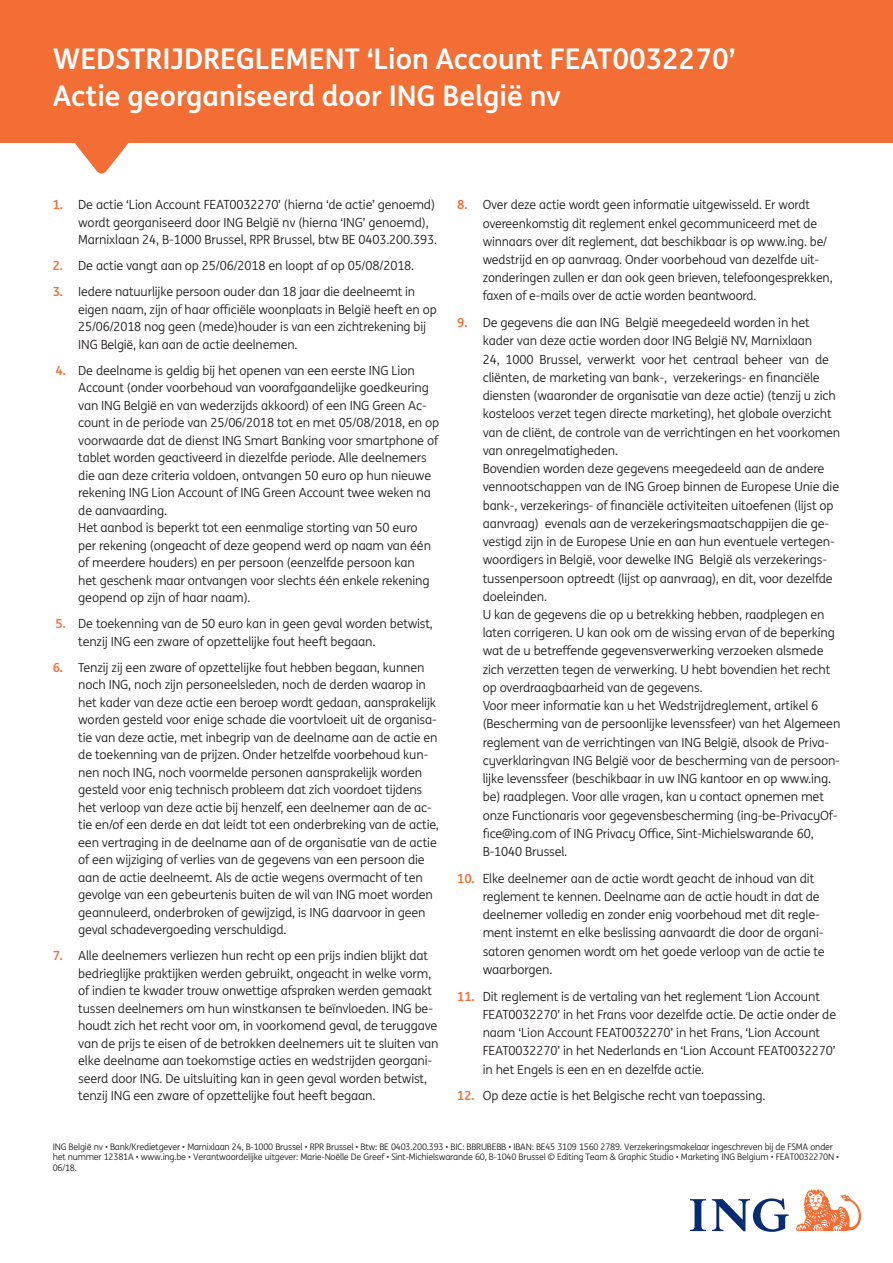
<style>
.page{position:relative;width:893px;height:1263px;background:#fff}
.page>*{position:absolute;margin:0;border:0;box-sizing:border-box;transform-origin:0 0}
.t1{font:700 28.5px/37.5px "ING Me";color:#fff}
.t2{font:12.6px/18.3px "ING Me";letter-spacing:-.01em;color:#231f20}
.t3{font:9px/10.5px "ING Me";letter-spacing:-.02em;color:#231f20}
.s1{font-weight:700;color:#f26e35}
</style>
<div class="page">
<div style="left:0;top:0;width:893px;height:142px;background:#f26e35"></div>
<svg style="left:73px;top:142px;width:57px;height:32px"></svg>
<svg style="left:690px;top:1198px;width:99px;height:34px"></svg>
<svg style="left:796px;top:1189px;width:65px;height:42px"></svg>
<h1 class="t1" style="left:53px;top:38px;width:684px">WEDSTRIJDREGLEMENT ‘Lion Account FEAT0032270’<br>Actie georganiseerd door ING België nv</h1>
<p class="t2" style="left:78px;top:195px;width:360px;line-height:17.5px;text-indent:-26px"><span class="s1">1.</span> De actie ‘Lion Account FEAT0032270’ (hierna ‘de actie’ genoemd) wordt georganiseerd door ING België nv (hierna ‘ING’ genoemd),<br>Marnixlaan 24, B-1000 Brussel, RPR Brussel, btw BE 0403.200.393.</p>
<p class="t2" style="left:53px;top:256px;width:363px"><span class="s1">2.</span> De actie vangt aan op 25/06/2018 en loopt af op 05/08/2018.</p>
<p class="t2" style="left:78px;top:282px;width:360px;line-height:17.5px;text-indent:-26px"><span class="s1">3.</span> Iedere natuurlijke persoon ouder dan 18 jaar die deelneemt in eigen naam, zijn of haar officiële woonplaats in België heeft en op 25/06/2018 nog geen (mede)houder is van een zichtrekening bij ING België, kan aan de actie deelnemen.</p>
<p class="t2" style="left:78px;top:361px;width:362px;line-height:17.5px;text-indent:-23px"><span class="s1">4.</span> De deelname is geldig bij het openen van een eerste ING Lion Account (onder voorbehoud van voorafgaandelijke goedkeuring van ING België en van wederzijds akkoord) of een ING Green Ac&shy;count in de periode van 25/06/2018 tot en met 05/08/2018, en op voorwaarde dat de dienst ING Smart Banking voor smartphone of tablet worden geactiveerd in diezelfde periode. Alle deelnemers die aan deze criteria voldoen, ontvangen 50 euro op hun nieuwe rekening ING Lion Account of ING Green Account twee weken na de aanvaarding.<br>Het aanbod is beperkt tot een eenmalige storting van 50 euro<br>per rekening (ongeacht of deze geopend werd op naam van één of meerdere houders) en per persoon (eenzelfde persoon kan<br>het geschenk maar ontvangen voor slechts één enkele rekening geopend op zijn of haar naam).</p>
<p class="t2" style="left:78px;top:614px;width:356px;line-height:17.5px;text-indent:-23px"><span class="s1">5.</span> De toekenning van de 50 euro kan in geen geval worden betwist, tenzij ING een zware of opzettelijke fout heeft begaan.</p>
<p class="t2" style="left:78px;top:658px;width:362px;line-height:17.5px;text-indent:-26px"><span class="s1">6.</span> Tenzij zij een zware of opzettelijke fout hebben begaan, kunnen noch ING, noch zijn personeelsleden, noch de derden waarop in het kader van deze actie een beroep wordt gedaan, aansprakelijk worden gesteld voor enige schade die voortvloeit uit de organisa&shy;tie van deze actie, met inbegrip van de deelname aan de actie en de toekenning van de prijzen. Onder hetzelfde voorbehoud kun&shy;nen noch ING, noch voormelde personen aansprakelijk worden gesteld voor enig technisch probleem dat zich voordoet tijdens het verloop van deze actie bij henzelf, een deelnemer aan de ac&shy;tie en/of een derde en dat leidt tot een onderbreking van de actie, een vertraging in de deelname aan of de organisatie van de actie of een wijziging of verlies van de gegevens van een persoon die aan de actie deelneemt. Als de actie wegens overmacht of ten gevolge van een gebeurtenis buiten de wil van ING moet worden geannuleerd, onderbroken of gewijzigd, is ING daarvoor in geen geval schadevergoeding verschuldigd.</p>
<p class="t2" style="left:78px;top:946px;width:362px;line-height:17.5px;text-indent:-26px"><span class="s1">7.</span> Alle deelnemers verliezen hun recht op een prijs indien blijkt dat bedrieglijke praktijken werden gebruikt, ongeacht in welke vorm, of indien te kwader trouw onwettige afspraken werden gemaakt tussen deelnemers om hun winstkansen te beïnvloeden. ING be&shy;houdt zich het recht voor om, in voorkomend geval, de teruggave van de prijs te eisen of de betrokken deelnemers uit te sluiten van elke deelname aan toekomstige acties en wedstrijden georgani&shy;seerd door ING. De uitsluiting kan in geen geval worden betwist, tenzij ING een zware of opzettelijke fout heeft begaan.</p>
<p class="t2" style="left:483px;top:195px;width:351px;text-indent:-26px"><span class="s1">8.</span> Over deze actie wordt geen informatie uitgewisseld. Er wordt overeenkomstig dit reglement enkel gecommuniceerd met de winnaars over dit reglement, dat beschikbaar is op www.ing. be/ wedstrijd en op aanvraag. Onder voorbehoud van dezelfde uit&shy;zonderingen zullen er dan ook geen brieven, telefoongesprekken, faxen of e-mails over de actie worden beantwoord.</p>
<p class="t2" style="left:483px;top:313px;width:359px;text-indent:-26px"><span class="s1">9.</span> De gegevens die aan ING België meegedeeld worden in het kader van deze actie worden door ING België NV, Marnixlaan<br>24, 1000 Brussel, verwerkt voor het centraal beheer van de cliënten, de marketing van bank-, verzekerings- en financiële diensten (waaronder de organisatie van deze actie) (tenzij u zich kosteloos verzet tegen directe marketing), het globale overzicht van de cliënt, de controle van de verrichtingen en het voorkomen van onregelmatigheden.<br>Bovendien worden deze gegevens meegedeeld aan de andere vennootschappen van de ING Groep binnen de Europese Unie die bank-, verzekerings- of financiële activiteiten uitoefenen (lijst op aanvraag) evenals aan de verzekeringsmaatschappijen die ge&shy;vestigd zijn in de Europese Unie en aan hun eventuele vertegen&shy;woordigers in België, voor dewelke ING België als verzekerings&shy;tussenpersoon optreedt (lijst op aanvraag), en dit, voor dezelfde doeleinden.<br>U kan de gegevens die op u betrekking hebben, raadplegen en laten corrigeren. U kan ook om de wissing ervan of de beperking wat de u betreffende gegevensverwerking verzoeken alsmede zich verzetten tegen de verwerking. U hebt bovendien het recht op overdraagbaarheid van de gegevens.<br>Voor meer informatie kan u het Wedstrijdreglement, artikel 6 (Bescherming van de persoonlijke levenssfeer) van het Algemeen reglement van de verrichtingen van ING België, alsook de Priva&shy;cyverklaringvan ING België voor de bescherming van de persoon&shy;lijke levenssfeer (beschikbaar in uw ING kantoor en op www.ing. be) raadplegen. Voor alle vragen, kan u contact opnemen met onze Functionaris voor gegevensbescherming (ing-be-PrivacyOf&shy;fice@ing.com of ING Privacy Office, Sint-Michielswarande 60, B-1040 Brussel.</p>
<p class="t2" style="left:483px;top:868px;width:344px;text-indent:-26px"><span class="s1">10.</span> Elke deelnemer aan de actie wordt geacht de inhoud van dit reglement te kennen. Deelname aan de actie houdt in dat de deelnemer volledig en zonder enig voorbehoud met dit regle&shy;ment instemt en elke beslissing aanvaardt die door de organi&shy;satoren genomen wordt om het goede verloop van de actie te waarborgen.</p>
<p class="t2" style="left:483px;top:986px;width:355px;text-indent:-26px"><span class="s1">11.</span> Dit reglement is de vertaling van het reglement ‘Lion Account FEAT0032270’ in het Frans voor dezelfde actie. De actie onder de naam ‘Lion Account FEAT0032270’ in het Frans, ‘Lion Account FEAT0032270’ in het Nederlands en ‘Lion Account FEAT0032270’ in het Engels is een en en dezelfde actie.</p>
<p class="t2" style="left:457px;top:1086px;width:310px"><span class="s1">12.</span> Op deze actie is het Belgische recht van toepassing.</p>
<p class="t3" style="left:53px;top:1141px;width:788px">ING België nv • Bank/Kredietgever • Marnixlaan 24, B-1000 Brussel • RPR Brussel • Btw: BE 0403.200.393 • BIC: BBRUBEBB • IBAN: BE45 3109 1560 2789. Verzekeringsmakelaar ingeschreven bij de FSMA onder het nummer 12381A • www.ing.be • Verantwoordelijke uitgever: Marie-Noëlle De Greef • Sint-Michielswarande 60, B-1040 Brussel © Editing Team &amp; Graphic Studio • Marketing ING Belgium • FEAT0032270N •<br>06/18.</p>
</div>
